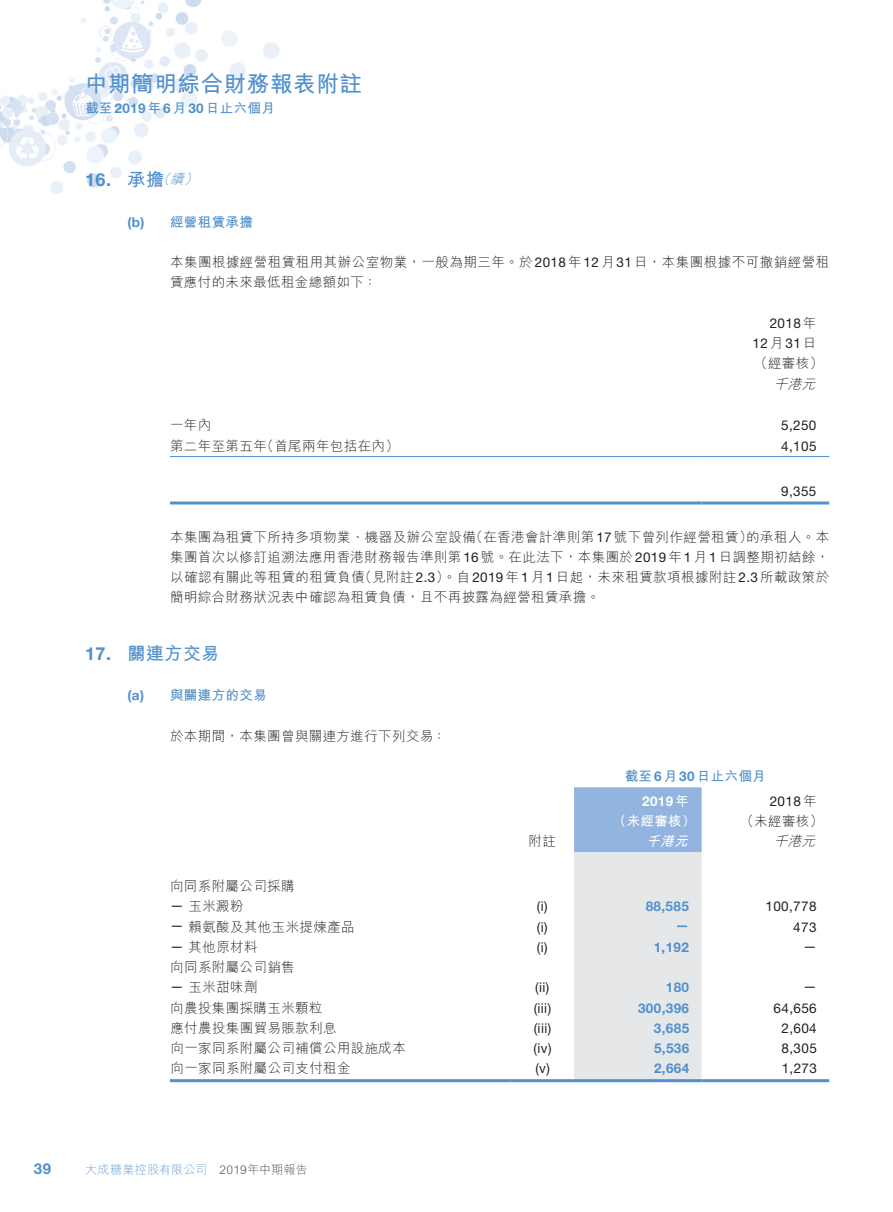
<style>
.page{position:relative;width:893px;height:1212px;background:#fff}
.page>*{position:absolute;margin:0;border:0;box-sizing:border-box;transform-origin:0 0}
.t1{font:700 22.5px "M Hei HK";letter-spacing:.03em;color:#5090cc}
.t2{font:700 18px "M Hei HK";letter-spacing:.03em;color:#5090cc}
.t3{font:700 18px "Helvetica Neue";color:#5090cc}
.t4{font:700 15px "Helvetica Neue";color:#5090cc}
.t5{font:300 13.5px/20.2px "M Hei HK";letter-spacing:.03em;color:#231f20}
.t6{font:13.5px/20.2px "Helvetica Neue";letter-spacing:.03em;color:#231f20;text-align:right}
.t7{font:700 13.5px "Helvetica Neue";letter-spacing:.03em;color:#5090cc}
.t8{font:700 13.5px "M Hei HK";letter-spacing:.03em;color:#5090cc}
.t9{font:italic 300 13.5px "M Hei HK";color:#231f20}
.t10{font:700 13.5px "M Hei HK";color:#fff}
.t11{font:700 13.5px "Helvetica Neue";color:#fff}
.t12{font:italic 300 13.5px "M Hei HK";color:#5090cc}
.t13{font:italic 700 13.5px "M Hei HK";color:#fff}
.t14{font:300 12px "M Hei HK";letter-spacing:.02em;color:#71a1d5}
.t15{font:300 12px "M Hei HK";letter-spacing:.02em;color:#57585a}
.s1{font-family:"Helvetica Neue"}
.s2{font-family:"Helvetica Neue";font-weight:400}
.s3{font-family:"M Hei HK";font-weight:300}
.s4{font-family:"M Hei HK"}
</style>
<div class="page">
<img style="left:0;top:0;width:830px;height:1083px">
<hr style="left:170px;top:456px;width:532px;height:1px;background:#5090cc">
<hr style="left:702px;top:456px;width:127px;height:1px;background:#5090cc">
<hr style="left:170px;top:501px;width:532px;height:3px;background:#5090cc">
<hr style="left:702px;top:501px;width:127px;height:3px;background:#5090cc">
<svg style="left:574px;top:787px;width:128px;height:292px;background:#d3dbe6"></svg>
<hr style="left:170px;top:1079px;width:340px;height:3px;background:#5090cc">
<hr style="left:510px;top:1079px;width:64px;height:3px;background:#5090cc">
<hr style="left:574px;top:1079px;width:128px;height:3px;background:#5090cc">
<hr style="left:702px;top:1079px;width:127px;height:3px;background:#5090cc">
<h1 class="t1" style="left:85px;top:68px;width:278px">中期簡明綜合財務報表附註</h1>
<p class="t8" style="left:85px;top:98px;width:191px">截至<span class="s1">2019</span>年<span class="s1">6</span>月<span class="s1">30</span>日止六個月</p>
<h1 class="t1" style="left:85px;top:68px;width:93px">財務摘要</h1>
<h2 class="t3" style="left:85px;top:169px;width:28px">16.</h2>
<h2 class="t3" style="left:85px;top:642px;width:28px">17.</h2>
<h2 class="t2" style="left:128px;top:166px;width:38px">承擔</h2>
<p class="t12" style="left:170px;top:170px;width:20px">續</p>
<p class="t12" style="left:156px;top:170px;width:20px">（</p>
<p class="t12" style="left:184px;top:170px;width:20px">(</p>
<p class="t7" style="left:128px;top:213px;width:18px">b( )</p>
<p class="t8" style="left:170px;top:212px;width:84px">經營租賃承擔</p>
<p class="t5" style="left:170px;top:252px;width:661px">本集團根據經營租賃租用其辦公室物業，一般為期三年。於<span class="s2">2018</span>年<span class="s2">12</span>月<span class="s2">31</span>日，本集團根據不可撤銷經營租賃應付的未來最低租金總額如下 ﹕</p>
<p class="t6" style="left:752px;top:313px;width:65px">2018<span class="s3">年<br></span>12<span class="s3">月</span>31<span class="s3">日</span></p>
<p class="t5" style="left:754px;top:353px;width:71px">（經審核(</p>
<p class="t9" style="left:774px;top:374px;width:48px">千港元</p>
<p class="t6" style="left:781px;top:415px;width:37px">5,250</p>
<p class="t5" style="left:170px;top:415px;width:43px">一年內</p>
<p class="t5" style="left:260px;top:435px;width:140px">（首尾兩年包括在內(</p>
<p class="t5" style="left:170px;top:435px;width:98px">第二年至第五年</p>
<p class="t6" style="left:781px;top:436px;width:37px">4,105</p>
<p class="t6" style="left:781px;top:481px;width:37px">9,355</p>
<p class="t5" style="left:746px;top:526px;width:85px">的承租人。本</p>
<p class="t5" style="left:170px;top:526px;width:307px">本集團為租賃下所持多項物業、機器及辦公室設備</p>
<p class="t5" style="left:170px;top:546px;width:661px">集團首次以修訂追溯法應用香港財務報告準則第<span class="s2">16</span>號。在此法下，本集團於<span class="s2">2019</span>年<span class="s2">1</span>月<span class="s2">1</span>日調整期初結餘，</p>
<p class="t5" style="left:358px;top:566px;width:472px">（見附註<span class="s2">2.3</span>）。自<span class="s2">2019</span>年<span class="s2">1</span>月<span class="s2">1</span>日起，未來租賃款項根據附註<span class="s2">2.3</span>所載政策於</p>
<p class="t5" style="left:469px;top:526px;width:285px">（在香港會計準則第<span class="s2">17</span>號下曾列作經營租賃）</p>
<p class="t5" style="left:170px;top:566px;width:431px">以確認有關此等租賃的租賃負債<br>簡明綜合財務狀況表中確認為租賃負債，且不再披露為經營租賃承擔。</p>
<h2 class="t2" style="left:128px;top:640px;width:94px">關連方交易</h2>
<p class="t7" style="left:128px;top:687px;width:18px">a( )</p>
<p class="t8" style="left:170px;top:685px;width:98px">與關連方的交易</p>
<p class="t5" style="left:170px;top:725px;width:282px">於本期間，本集團曾與關連方進行下列交易 ﹕</p>
<p class="t5" style="left:170px;top:875px;width:126px">向同系附屬公司採購</p>
<p class="t5" style="left:170px;top:896px;width:75px"><span class="s2">—</span> 玉米澱粉</p>
<p class="t5" style="left:170px;top:916px;width:186px"><span class="s2">—</span> 賴氨酸及其他玉米提煉產品</p>
<p class="t5" style="left:170px;top:936px;width:126px"><span class="s2">—</span> 其他原材料<br>向同系附屬公司銷售</p>
<p class="t5" style="left:170px;top:977px;width:89px"><span class="s2">—</span> 玉米甜味劑</p>
<p class="t5" style="left:170px;top:997px;width:154px">向農投集團採購玉米顆粒</p>
<p class="t5" style="left:170px;top:1017px;width:168px">應付農投集團貿易賬款利息</p>
<p class="t5" style="left:170px;top:1037px;width:237px">向一家同系附屬公司補償公用設施成本</p>
<p class="t5" style="left:171px;top:1058px;width:182px">向一家同系附屬公司支付租金</p>
<p class="t8" style="left:625px;top:766px;width:143px">截至<span class="s1">6</span>月<span class="s1">30</span>日止六個月</p>
<p class="t11" style="left:642px;top:793px;width:48px">2019<span class="s4">年</span></p>
<p class="t6" style="left:770px;top:791px;width:48px">2018 <span class="s3">年</span></p>
<p class="t10" style="left:613px;top:811px;width:84px">（未經審核）</p>
<p class="t5" style="left:740px;top:810px;width:84px">（未經審核(</p>
<p class="t5" style="left:529px;top:831px;width:29px">附註</p>
<p class="t13" style="left:646px;top:831px;width:47px">千港元</p>
<p class="t9" style="left:774px;top:832px;width:48px">千港元</p>
<p class="t6" style="left:537px;top:896px;width:12px">(i(</p>
<p class="t7" style="left:646px;top:898px;width:45px">88,585</p>
<p class="t6" style="left:765px;top:896px;width:53px">100,778</p>
<p class="t6" style="left:537px;top:916px;width:12px">(i(</p>
<p class="t7" style="left:675px;top:917px;width:15px">—</p>
<p class="t6" style="left:793px;top:916px;width:25px">473</p>
<p class="t6" style="left:537px;top:937px;width:12px">(i(</p>
<p class="t7" style="left:654px;top:939px;width:37px">1,192</p>
<p class="t6" style="left:803px;top:935px;width:15px">—</p>
<p class="t6" style="left:535px;top:977px;width:16px">(i i(</p>
<p class="t7" style="left:666px;top:979px;width:25px">180</p>
<p class="t6" style="left:803px;top:976px;width:15px">—</p>
<p class="t6" style="left:534px;top:997px;width:19px">(iii(</p>
<p class="t7" style="left:638px;top:999px;width:53px">300,396</p>
<p class="t6" style="left:774px;top:997px;width:45px">64,656</p>
<p class="t6" style="left:534px;top:1018px;width:19px">(iii(</p>
<p class="t7" style="left:654px;top:1020px;width:37px">3,685</p>
<p class="t6" style="left:781px;top:1018px;width:37px">2,604</p>
<p class="t6" style="left:534px;top:1038px;width:19px">i v( (</p>
<p class="t7" style="left:654px;top:1040px;width:37px">5,536</p>
<p class="t6" style="left:782px;top:1038px;width:37px">8,305</p>
<p class="t6" style="left:535px;top:1058px;width:16px">(v(</p>
<p class="t7" style="left:654px;top:1060px;width:37px">2,664</p>
<p class="t6" style="left:782px;top:1058px;width:37px">1,273</p>
<p class="t4" style="left:34px;top:1159px;width:19px">39</p>
<p class="t14" style="left:85px;top:1161px;width:124px">大成糖業控股有限公司</p>
<p class="t15" style="left:219px;top:1161px;width:90px">2019年中期報告</p>
</div>
